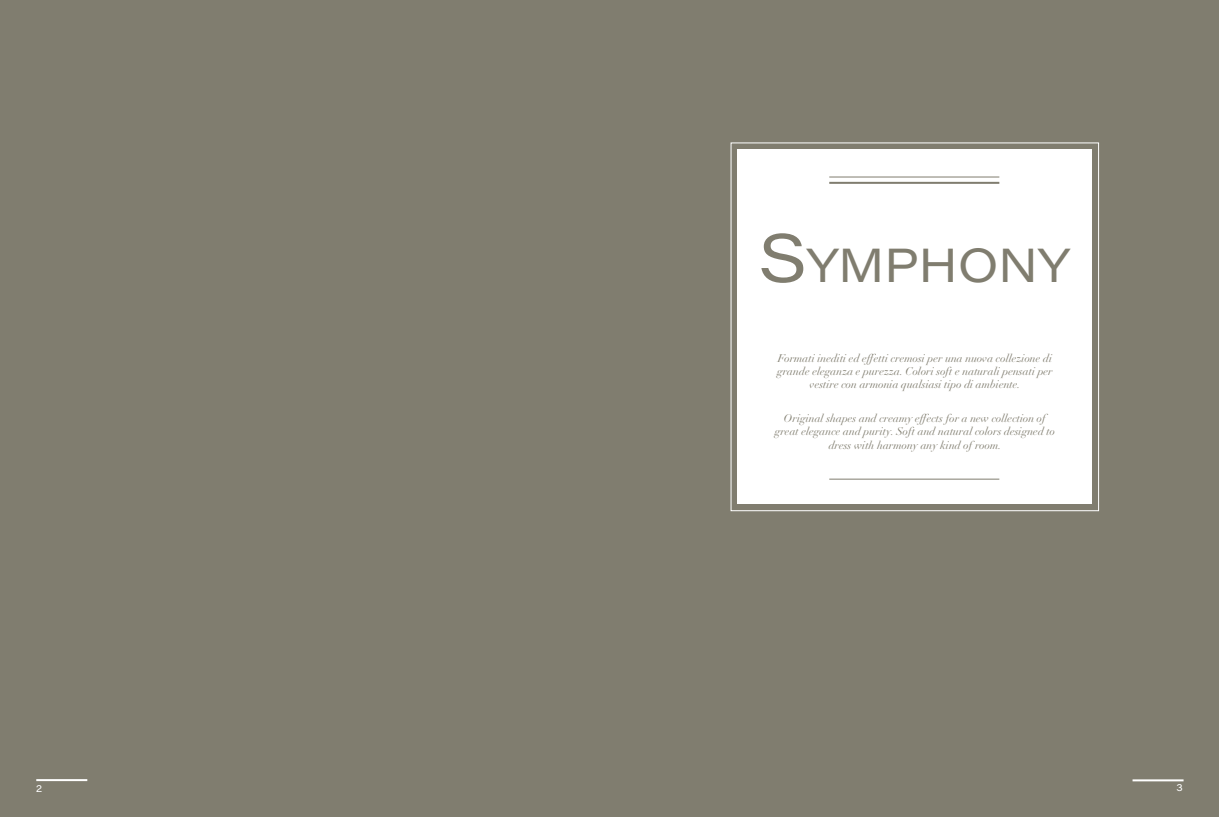
<style>
.page{position:relative;width:1219px;height:817px;background:#fff}
.page>*{position:absolute;margin:0;border:0;box-sizing:border-box;transform-origin:0 0}
.t1{font:46.9px "Acumin Pro Wide";letter-spacing:.005em;color:#807d6f}
.t2{font:italic 11px/13.2px "Didot LT Pro";color:#807d6f;text-align:center}
.t3{font:10px "Acumin Pro Wide";color:#fff}
.s1{font-size:67px}
</style>
<div class="page">
<div style="left:0;top:0;width:618px;height:816px;background:#807d6f"></div>
<div style="left:601px;top:0;width:618px;height:816px;background:#807d6f"></div>
<div style="left:730px;top:142px;width:369px;height:369px;border:1px solid #fff"></div>
<div style="left:737px;top:149px;width:355px;height:354px;background:#fff"></div>
<hr style="left:829px;top:177px;width:170px;height:1px;background:#807d6f">
<hr style="left:829px;top:182px;width:170px;height:2px;background:#807d6f">
<hr style="left:829px;top:479px;width:170px;height:1px;background:#807d6f">
<hr style="left:36px;top:779px;width:51px;height:2px;background:#fff">
<hr style="left:1132px;top:779px;width:51px;height:2px;background:#fff">
<h1 class="t1" style="left:759px;top:232px;width:313px"><span class="s1">S</span>YMPHONY</h1>
<p class="t2" style="left:777px;top:351px;width:277px">Formati inediti ed effetti cremosi per una nuova collezione di grande eleganza e purezza. Colori soft e naturali pensati per vestire con armonia qualsiasi tipo di ambiente.</p>
<p class="t2" style="left:775px;top:411px;width:282px">Original shapes and creamy effects for a new collection of great elegance and purity. Soft and natural colors designed to dress with harmony any kind of room.</p>
<p class="t3" style="left:36px;top:781px;width:7px">2</p>
<p class="t3" style="left:1176px;top:780px;width:8px">3</p>
</div>
